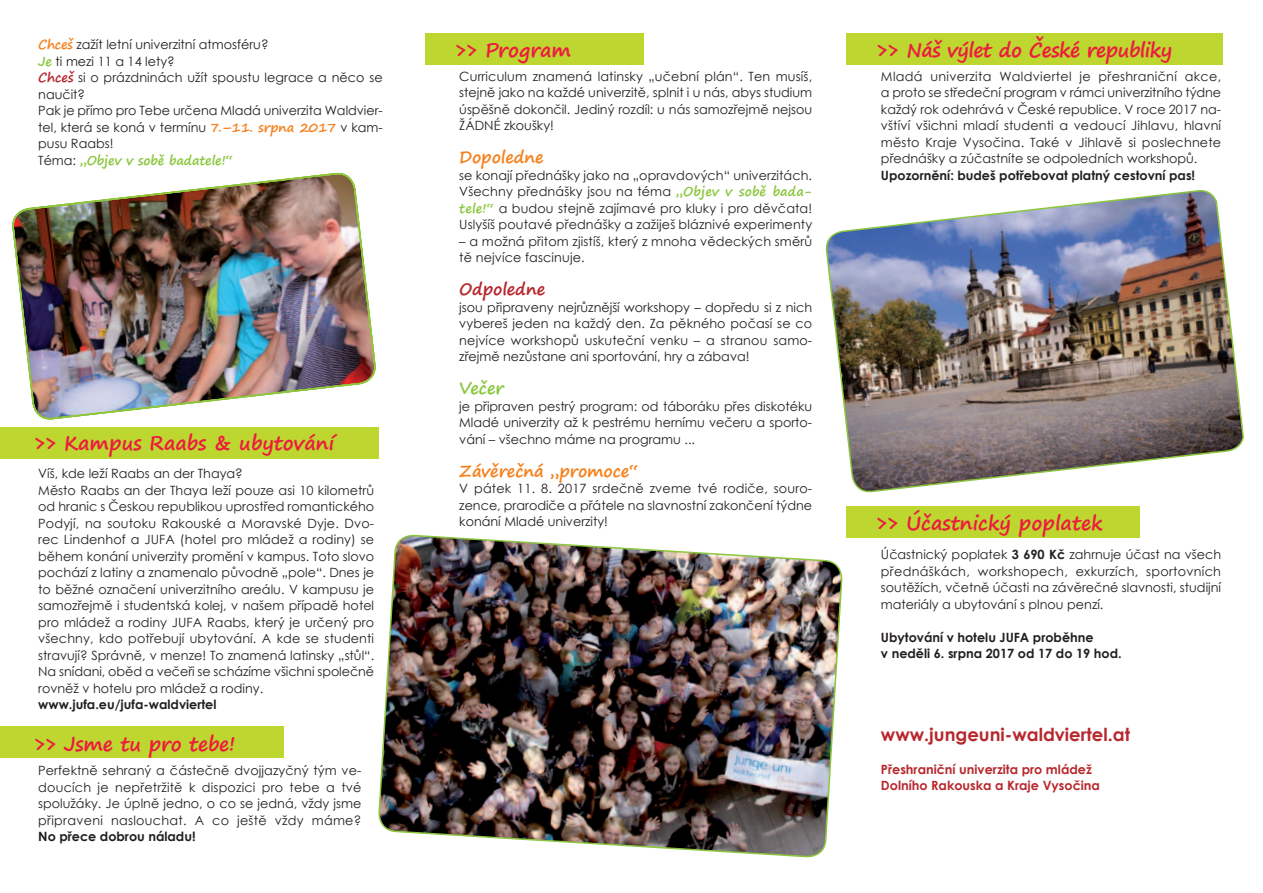
<style>
.page{position:relative;width:1263px;height:893px;background:#fff}
.page>*{position:absolute;margin:0;border:0;box-sizing:border-box;transform-origin:0 0}
.t1{font:700 19.5px "Segoe Print";color:#ed1a3e}
.t2{font:700 19.5px "Segoe Print";letter-spacing:-.03em;color:#ed1a3e}
.text_2016{font:700 18px "Century Gothic";color:#b7282e}
.text_2016-2{font:700 16.5px "Segoe Print";letter-spacing:-.01em;color:#f58220}
.text_2016-3{font:700 16.5px "Segoe Print";letter-spacing:-.01em;color:#b7282e}
.text_2016-4{font:700 16.5px "Segoe Print";letter-spacing:-.01em;color:#8bc63e}
.text_2016-5{font:12.75px/16.5px "Century Gothic";color:#231f20;text-align:justify}
.text_2016-6{font:700 12.75px "Century Gothic";color:#231f20}
.text_2016-7{font:700 12.75px "Century Gothic";color:#b7282e}
.text_2016-8{font:700 12.75px "Segoe Print";letter-spacing:-.01em;color:#8bc63e}
.s1{font-family:"Segoe Print";font-weight:700;color:#f58220}
.s2{font-family:"Segoe Print";font-weight:700;color:#8bc63e}
.s3{font-family:"Segoe Print";font-weight:700;color:#b7282e}
.s4{font-family:"Century Gothic";font-weight:400;color:#231f20}
.s5{font-weight:700}
</style>
<div class="page">
<div style="left:846px;top:33px;width:376px;height:32px;background:#bed630"></div>
<div style="left:425px;top:33px;width:218px;height:32px;background:#bed630"></div>
<div style="left:846px;top:506px;width:294px;height:32px;background:#bed630"></div>
<div style="left:0;top:427px;width:378px;height:32px;background:#bed630"></div>
<div style="left:0;top:726px;width:283px;height:32px;background:#bed630"></div>
<img style="left:378px;top:534px;width:465px;height:324px">
<img style="left:12px;top:172px;width:364px;height:248px">
<img style="left:825px;top:190px;width:419px;height:303px">
<p class="text_2016-5" style="left:38px;top:36px;width:232px"><span class="s1">Chceš</span> zažít letní univerzitní atmosféru?</p>
<p class="text_2016-5" style="left:38px;top:53px;width:138px"><span class="s2">Je</span> ti mezi 11 a 14 lety?</p>
<p class="text_2016-5" style="left:38px;top:69px;width:346px"><span class="s3">Chceš</span> si o prázdninách užít spoustu legrace a něco se naučit?</p>
<p class="text_2016-5" style="left:38px;top:102px;width:346px">Pak je přímo pro Tebe určena Mladá univerzita Waldvier&shy;tel, která se koná v termínu <span class="s1">7.–11. srpna 2017</span> v kam&shy;pusu Raabs!</p>
<p class="text_2016-8" style="left:38px;top:148px;width:196px"><span class="s4">Téma:</span> „Objev v sobě badatele!“</p>
<p class="t1" style="left:34px;top:425px;width:302px">&gt;&gt; Kampus Raabs &amp; ubytování</p>
<p class="text_2016-5" style="left:38px;top:465px;width:206px">Víš, kde leží Raabs an der Thaya?</p>
<p class="text_2016-5" style="left:38px;top:482px;width:337px">Město Raabs an der Thaya leží pouze asi 10 kilometrů od hranic s Českou republikou uprostřed romantického Podyjí, na soutoku Rakouské a Moravské Dyje. Dvo&shy;rec Lindenhof a JUFA (hotel pro mládež a rodiny) se během konání univerzity promění v kampus. Toto slovo pochází z latiny a znamenalo původně „pole“. Dnes je to běžné označení univerzitního areálu. V kampusu je samozřejmě i studentská kolej, v našem případě hotel pro mládež a rodiny JUFA Raabs, který je určený pro všechny, kdo potřebují ubytování. A kde se studenti stravují? Správně, v menze! To znamená latinsky „stůl“.<br>Na snídani, oběd a večeři se scházíme všichni společně rovněž v hotelu pro mládež a rodiny.</p>
<p class="text_2016-6" style="left:38px;top:695px;width:180px">www.jufa.eu/jufa-waldviertel</p>
<p class="t1" style="left:34px;top:726px;width:203px">&gt;&gt; Jsme tu pro tebe!</p>
<p class="text_2016-5" style="left:38px;top:762px;width:325px">Perfektně sehraný a částečně dvojjazyčný tým ve&shy;doucích je nepřetržitě k dispozici pro tebe a tvé spolužáky. Je úplně jedno, o co se jedná, vždy jsme připraveni naslouchat. A co ještě vždy máme?<br><span class="s5">No přece dobrou náladu!</span></p>
<p class="t1" style="left:455px;top:32px;width:118px">&gt;&gt; Program</p>
<p class="t2" style="left:876px;top:32px;width:297px">&gt;&gt; Náš výlet do České republiky</p>
<p class="text_2016-5" style="left:459px;top:68px;width:354px">Curriculum znamená latinsky „učební plán“. Ten musíš, stejně jako na každé univerzitě, splnit i u nás, abys studium úspěšně dokončil. Jediný rozdíl: u nás samozřejmě nejsou ŽÁDNÉ zkoušky!</p>
<p class="text_2016-2" style="left:459px;top:142px;width:86px">Dopoledne</p>
<p class="text_2016-5" style="left:459px;top:167px;width:354px">se konají přednášky jako na „opravdových“ univerzitách.<br>Všechny přednášky jsou na téma <span class="s2">„Objev v sobě bada&shy;tele!“</span> a budou stejně zajímavé pro kluky i pro děvčata!<br>Uslyšíš poutavé přednášky a zažiješ bláznivé experimenty</p>
<p class="text_2016-5" style="left:459px;top:233px;width:354px">– a možná přitom zjistíš, který z mnoha vědeckých směrů tě nejvíce fascinuje.</p>
<p class="text_2016-3" style="left:459px;top:274px;width:88px">Odpoledne</p>
<p class="text_2016-5" style="left:459px;top:299px;width:354px">jsou připraveny nejrůznější workshopy – dopředu si z nich vybereš jeden na každý den. Za pěkného počasí se co nejvíce workshopů uskuteční venku – a stranou samo&shy;zřejmě nezůstane ani sportování, hry a zábava!</p>
<p class="text_2016-4" style="left:459px;top:373px;width:46px">Večer</p>
<p class="text_2016-5" style="left:459px;top:398px;width:354px">je připraven pestrý program: od táboráku přes diskotéku Mladé univerzity až k pestrému hernímu večeru a sporto&shy;vání – všechno máme na programu ...</p>
<p class="text_2016-2" style="left:459px;top:456px;width:181px">Závěrečná „promoce“</p>
<p class="text_2016-5" style="left:459px;top:480px;width:354px">V pátek 11. 8. 2017 srdečně zveme tvé rodiče, souro&shy;zence, prarodiče a přátele na slavnostní zakončení týdne konání Mladé univerzity!</p>
<p class="text_2016-5" style="left:881px;top:68px;width:342px">Mladá univerzita Waldviertel je přeshraniční akce, a proto se středeční program v rámci univerzitního týdne každý rok odehrává v České republice. V roce 2017 na&shy;vštíví všichni mladí studenti a vedoucí Jihlavu, hlavní město Kraje Vysočina. Také v Jihlavě si poslechnete přednášky a zúčastníte se odpoledních workshopů.</p>
<p class="text_2016-6" style="left:881px;top:166px;width:316px">Upozornění: budeš potřebovat platný cestovní pas!</p>
<p class="t1" style="left:876px;top:505px;width:228px">&gt;&gt; Účastnický poplatek</p>
<p class="text_2016-5" style="left:881px;top:546px;width:342px">Účastnický poplatek <span class="s5">3 690 Kč</span> zahrnuje účast na všech přednáškách, workshopech, exkurzích, sportovních soutěžích, včetně účasti na závěrečné slavnosti, studijní materiály a ubytování s plnou penzí.</p>
<p class="text_2016-6" style="left:881px;top:628px;width:214px">Ubytování v hotelu JUFA proběhne</p>
<p class="text_2016-6" style="left:881px;top:644px;width:242px">v neděli 6. srpna 2017 od 17 do 19 hod.</p>
<p class="text_2016" style="left:881px;top:721px;width:251px">www.jungeuni-waldviertel.at</p>
<p class="text_2016-7" style="left:881px;top:760px;width:212px">Přeshraniční univerzita pro mládež</p>
<p class="text_2016-7" style="left:881px;top:776px;width:221px">Dolního Rakouska a Kraje Vysočina</p>
</div>
